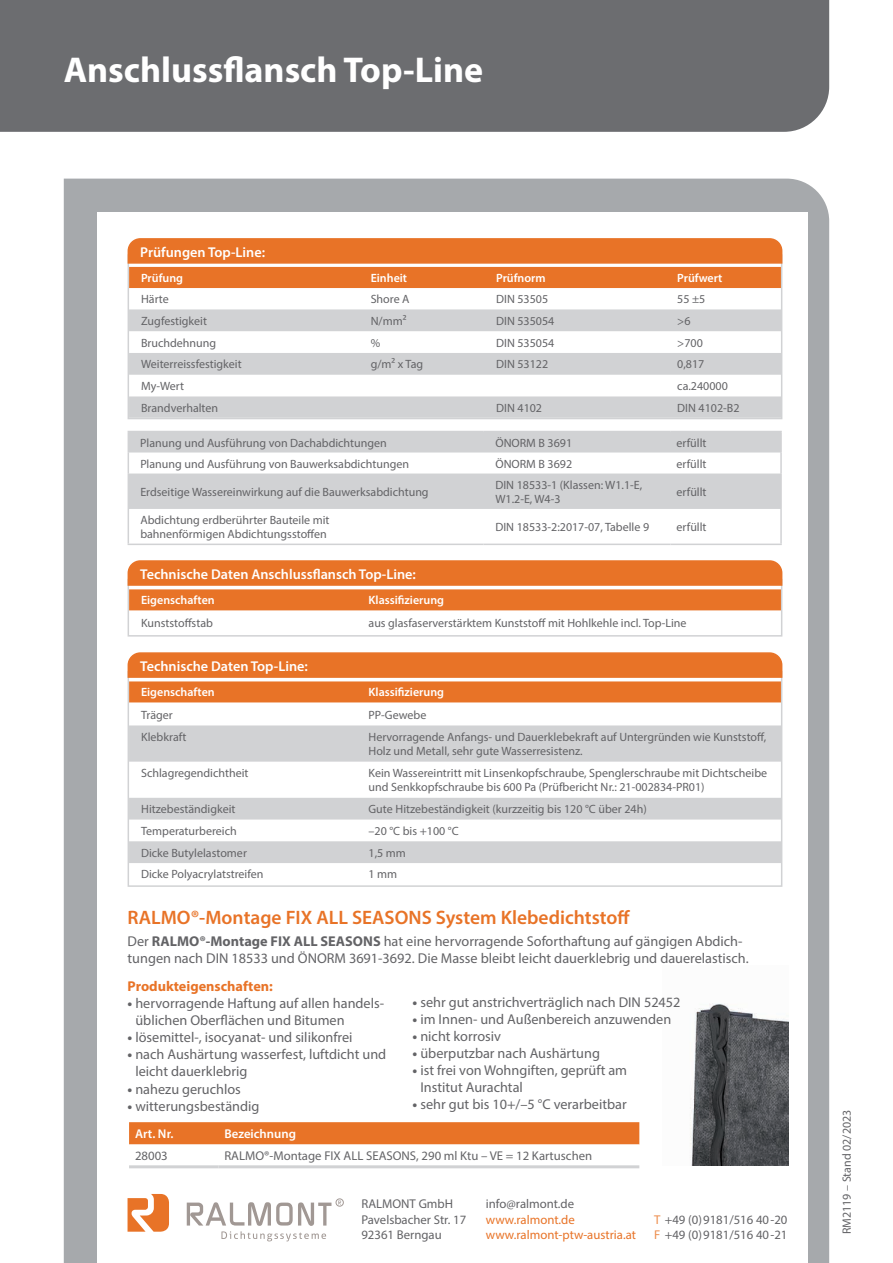
<style>
.page{position:relative;width:893px;height:1263px;background:#fff}
.page>*{position:absolute;margin:0;border:0;box-sizing:border-box;transform-origin:0 0}
.t1{font:700 36px "Myriad Pro";color:#fff}
.t2{font:600 19.5px "Myriad Pro";color:#e87327}
.t3{font:14.25px/17.1px "Myriad Pro";color:#636366}
.t4{font:600 14.25px "Myriad Pro";color:#fff}
.t5{font:700 14.25px "Myriad Pro";color:#e87327}
.t6{font:12.75px/15.8px "Myriad Pro";color:#636366}
.t7{font:12.75px/15.8px "Myriad Pro";color:#e87327}
.t8{font:600 12.75px "Myriad Pro";color:#fff}
.t9{font:12px/14.4px "Myriad Pro";color:#636366}
.t10{font:600 12px "Myriad Pro";color:#fff}
.s1{font-weight:700}
.s2{color:#ed8c4b}
</style>
<div class="page">
<div style="left:64px;top:179px;width:765px;height:1084px;background:#a6a9ac"></div>
<div style="left:98px;top:213px;width:710px;height:1050px;background:#fff"></div>
<div style="left:0;top:0;width:829px;height:132px;background:#6c6d70"></div>
<svg style="left:127px;top:288px;width:656px;height:132px"></svg>
<svg style="left:127px;top:238px;width:656px;height:50px;background:#e97d37"></svg>
<svg style="left:131px;top:725px;width:648px;height:138px;fill:#d1d2d4"></svg>
<div style="left:128px;top:671px;width:654px;height:216px;border:2px solid #d1d2d4"></div>
<svg style="left:127px;top:652px;width:656px;height:50px;background:#e97f3a"></svg>
<div style="left:128px;top:579px;width:654px;height:58px;border:2px solid #d1d2d4"></div>
<svg style="left:127px;top:560px;width:656px;height:50px;background:#e97f39"></svg>
<img style="left:690px;top:1003px;width:98px;height:163px">
<svg style="left:129px;top:1122px;width:510px;height:23px;background:#e8782f"></svg>
<hr style="left:129px;top:1165px;width:89px;height:3px;background:#d1d2d4">
<hr style="left:218px;top:1165px;width:421px;height:3px;background:#d1d2d4">
<svg style="left:128px;top:1194px;width:41px;height:38px"></svg>
<svg style="left:338px;top:1200px;width:3px;height:4px"></svg>
<div style="left:336px;top:1198px;width:8px;height:8px;border:1px solid #a19894;border-radius:50%"></div>
<svg style="left:187px;top:1202px;width:144px;height:39px"></svg>
<svg style="left:129px;top:432px;width:651px;height:77px;fill:#d1d2d4"></svg>
<hr style="left:128px;top:431px;width:355px;height:1px;background:#d1d2d4">
<hr style="left:483px;top:431px;width:187px;height:1px;background:#d1d2d4">
<hr style="left:670px;top:431px;width:112px;height:1px;background:#d1d2d4">
<hr style="left:780px;top:432px;width:2px;height:20px;background:#d1d2d4">
<svg style="left:128px;top:432px;width:1px;height:41px"></svg>
<hr style="left:780px;top:452px;width:2px;height:21px;background:#d1d2d4">
<hr style="left:128px;top:473px;width:1px;height:36px;background:#d1d2d4">
<hr style="left:780px;top:473px;width:2px;height:36px;background:#d1d2d4">
<hr style="left:128px;top:509px;width:1px;height:35px;background:#d1d2d4">
<hr style="left:780px;top:509px;width:2px;height:35px;background:#d1d2d4">
<hr style="left:128px;top:544px;width:355px;height:1px;background:#d1d2d4">
<hr style="left:483px;top:544px;width:187px;height:1px;background:#d1d2d4">
<hr style="left:670px;top:544px;width:112px;height:1px;background:#d1d2d4">
<h1 class="t1" style="left:64px;top:47px;width:421px">Anschlussflansch Top-Line</h1>
<p class="t4" style="left:140px;top:243px;width:126px">Prüfungen Top-Line:</p>
<p class="t10" style="left:141px;top:270px;width:44px">Prüfung</p>
<p class="t10" style="left:371px;top:270px;width:38px">Einheit</p>
<p class="t10" style="left:496px;top:270px;width:51px">Prüfnorm</p>
<p class="t10" style="left:677px;top:270px;width:47px">Prüfwert</p>
<p class="t9" style="left:141px;top:292px;width:29px">Härte</p>
<p class="t9" style="left:371px;top:292px;width:40px">Shore A</p>
<p class="t9" style="left:496px;top:292px;width:54px">DIN 53505</p>
<p class="t9" style="left:677px;top:292px;width:30px">55 ±5</p>
<p class="t9" style="left:141px;top:313px;width:67px">Zugfestigkeit</p>
<p class="t9" style="left:371px;top:313px;width:37px">N/mm²</p>
<p class="t9" style="left:496px;top:313px;width:60px">DIN 535054</p>
<p class="t9" style="left:677px;top:313px;width:15px">&gt;6</p>
<p class="t9" style="left:141px;top:335px;width:77px">Bruchdehnung</p>
<p class="t9" style="left:371px;top:335px;width:11px">%</p>
<p class="t9" style="left:496px;top:335px;width:60px">DIN 535054</p>
<p class="t9" style="left:677px;top:335px;width:27px">&gt;700</p>
<p class="t9" style="left:141px;top:357px;width:102px">Weiterreissfestigkeit</p>
<p class="t9" style="left:371px;top:357px;width:54px">g/m² x Tag</p>
<p class="t9" style="left:496px;top:357px;width:54px">DIN 53122</p>
<p class="t9" style="left:677px;top:357px;width:29px">0,817</p>
<p class="t9" style="left:141px;top:379px;width:44px">My-Wert</p>
<p class="t9" style="left:677px;top:379px;width:52px">ca.240000</p>
<p class="t9" style="left:141px;top:401px;width:79px">Brandverhalten</p>
<p class="t9" style="left:496px;top:401px;width:47px">DIN 4102</p>
<p class="t9" style="left:677px;top:401px;width:64px">DIN 4102-B2</p>
<p class="t9" style="left:140px;top:435px;width:248px">Planung und Ausführung von Dachabdichtungen</p>
<p class="t9" style="left:495px;top:435px;width:78px">ÖNORM B 3691</p>
<p class="t9" style="left:676px;top:435px;width:32px">erfüllt</p>
<p class="t9" style="left:140px;top:456px;width:270px">Planung und Ausführung von Bauwerksabdichtungen</p>
<p class="t9" style="left:495px;top:456px;width:78px">ÖNORM B 3692</p>
<p class="t9" style="left:676px;top:456px;width:32px">erfüllt</p>
<p class="t9" style="left:140px;top:484px;width:290px">Erdseitige Wassereinwirkung auf die Bauwerksabdichtung</p>
<p class="t9" style="left:495px;top:477px;width:148px">DIN 18533-1 (Klassen: W1.1-E,<br>W1.2-E, W4-3</p>
<p class="t9" style="left:676px;top:484px;width:32px">erfüllt</p>
<p class="t9" style="left:140px;top:512px;width:191px">Abdichtung erdberührter Bauteile mit bahnenförmigen Abdichtungsstoffen</p>
<p class="t9" style="left:495px;top:520px;width:155px">DIN 18533-2:2017-07, Tabelle 9</p>
<p class="t9" style="left:676px;top:520px;width:32px">erfüllt</p>
<p class="t4" style="left:140px;top:565px;width:277px">Technische Daten Anschlussflansch Top-Line:</p>
<p class="t10" style="left:141px;top:593px;width:75px">Eigenschaften</p>
<p class="t10" style="left:369px;top:593px;width:77px">Klassifizierung</p>
<p class="t9" style="left:141px;top:615px;width:73px">Kunststoffstab</p>
<p class="t9" style="left:369px;top:615px;width:319px">aus glasfaserverstärktem Kunststoff mit Hohlkehle incl. Top-Line</p>
<p class="t4" style="left:140px;top:657px;width:169px">Technische Daten Top-Line:</p>
<p class="t10" style="left:141px;top:685px;width:75px">Eigenschaften</p>
<p class="t10" style="left:369px;top:685px;width:77px">Klassifizierung</p>
<p class="t9" style="left:141px;top:707px;width:33px">Träger</p>
<p class="t9" style="left:369px;top:707px;width:59px">PP-Gewebe</p>
<p class="t9" style="left:141px;top:729px;width:47px">Klebkraft</p>
<p class="t9" style="left:369px;top:729px;width:399px">Hervorragende Anfangs- und Dauerklebekraft auf Untergründen wie Kunststoff,<br>Holz und Metall, sehr gute Wasserresistenz.</p>
<p class="t9" style="left:141px;top:766px;width:109px">Schlagregendichtheit</p>
<p class="t9" style="left:369px;top:766px;width:400px">Kein Wassereintritt mit Linsenkopfschraube, Spenglerschraube mit Dichtscheibe und Senkkopfschraube bis 600 Pa (Prüfbericht Nr.: 21-002834-PR01)</p>
<p class="t9" style="left:141px;top:802px;width:96px">Hitzebeständigkeit</p>
<p class="t9" style="left:369px;top:802px;width:280px">Gute Hitzebeständigkeit (kurzzeitig bis 120 °C über 24h)</p>
<p class="t9" style="left:141px;top:823px;width:97px">Temperaturbereich</p>
<p class="t9" style="left:369px;top:823px;width:92px">–20 °C bis +100 °C</p>
<p class="t9" style="left:141px;top:845px;width:107px">Dicke Butylelastomer</p>
<p class="t9" style="left:369px;top:845px;width:39px">1,5 mm</p>
<p class="t9" style="left:141px;top:866px;width:124px">Dicke Polyacrylatstreifen</p>
<p class="t9" style="left:369px;top:866px;width:30px">1 mm</p>
<h2 class="t2" style="left:128px;top:905px;width:504px">RALMO®-Montage FIX ALL SEASONS System Klebedichtstoff</h2>
<p class="t3" style="left:128px;top:932px;width:623px">Der <span class="s1">RALMO®-Montage FIX ALL SEASONS</span> hat eine hervorragende Soforthaftung auf gängigen Abdich&shy;tungen nach DIN 18533 und ÖNORM 3691-3692. Die Masse bleibt leicht dauerklebrig und dauerelastisch.</p>
<p class="t5" style="left:128px;top:977px;width:147px">Produkteigenschaften:</p>
<p class="t3" style="left:135px;top:994px;width:250px;text-indent:-8px"><span class="s1">•</span> hervorragende Haftung auf allen handels&shy;üblichen Oberflächen und Bitumen</p>
<p class="t3" style="left:128px;top:1029px;width:227px"><span class="s1">•</span> lösemittel-, isocyanat- und silikonfrei</p>
<p class="t3" style="left:135px;top:1046px;width:252px;text-indent:-8px"><span class="s1">•</span> nach Aushärtung wasserfest, luftdicht und leicht dauerklebrig</p>
<p class="t3" style="left:128px;top:1080px;width:115px"><span class="s1">•</span> nahezu geruchlos</p>
<p class="t3" style="left:128px;top:1097px;width:133px"><span class="s1">•</span> witterungsbeständig</p>
<p class="t3" style="left:413px;top:993px;width:269px"><span class="s1">•</span> sehr gut anstrichverträglich nach DIN 52452</p>
<p class="t3" style="left:413px;top:1010px;width:260px"><span class="s1">•</span> im Innen- und Außenbereich anzuwenden</p>
<p class="t3" style="left:413px;top:1027px;width:90px"><span class="s1">•</span> nicht korrosiv</p>
<p class="t3" style="left:413px;top:1044px;width:189px"><span class="s1">•</span> überputzbar nach Aushärtung</p>
<p class="t3" style="left:420px;top:1062px;width:208px;text-indent:-8px"><span class="s1">•</span> ist frei von Wohngiften, geprüft am<br>Institut Aurachtal</p>
<p class="t3" style="left:413px;top:1096px;width:216px"><span class="s1">•</span> sehr gut bis 10+/–5 °C verarbeitbar</p>
<p class="t8" style="left:135px;top:1126px;width:40px">Art. Nr.</p>
<p class="t8" style="left:224px;top:1126px;width:73px">Bezeichnung</p>
<p class="t6" style="left:135px;top:1148px;width:34px">28003</p>
<p class="t6" style="left:224px;top:1148px;width:369px">RALMO®-Montage FIX ALL SEASONS, 290 ml Ktu – VE = 12 Kartuschen</p>
<p class="t6" style="left:361px;top:1195px;width:106px">RALMONT GmbH<br>Pavelsbacher Str. 17<br>92361 Berngau</p>
<p class="t6" style="left:486px;top:1195px;width:90px">info@ralmont.de</p>
<p class="t7" style="left:486px;top:1211px;width:152px">www.ralmont.de www.ralmont-ptw-austria.at</p>
<p class="t6" style="left:654px;top:1211px;width:135px"><span class="s2">T</span> +49 (0)9181/516 40-20<br><span class="s2">F</span> +49 (0)9181/516 40-21</p>
<p class="t9" style="left:839px;top:1234px;width:126px;rotate:-90deg">RM2119 – Stand 02/2023</p>
</div>
